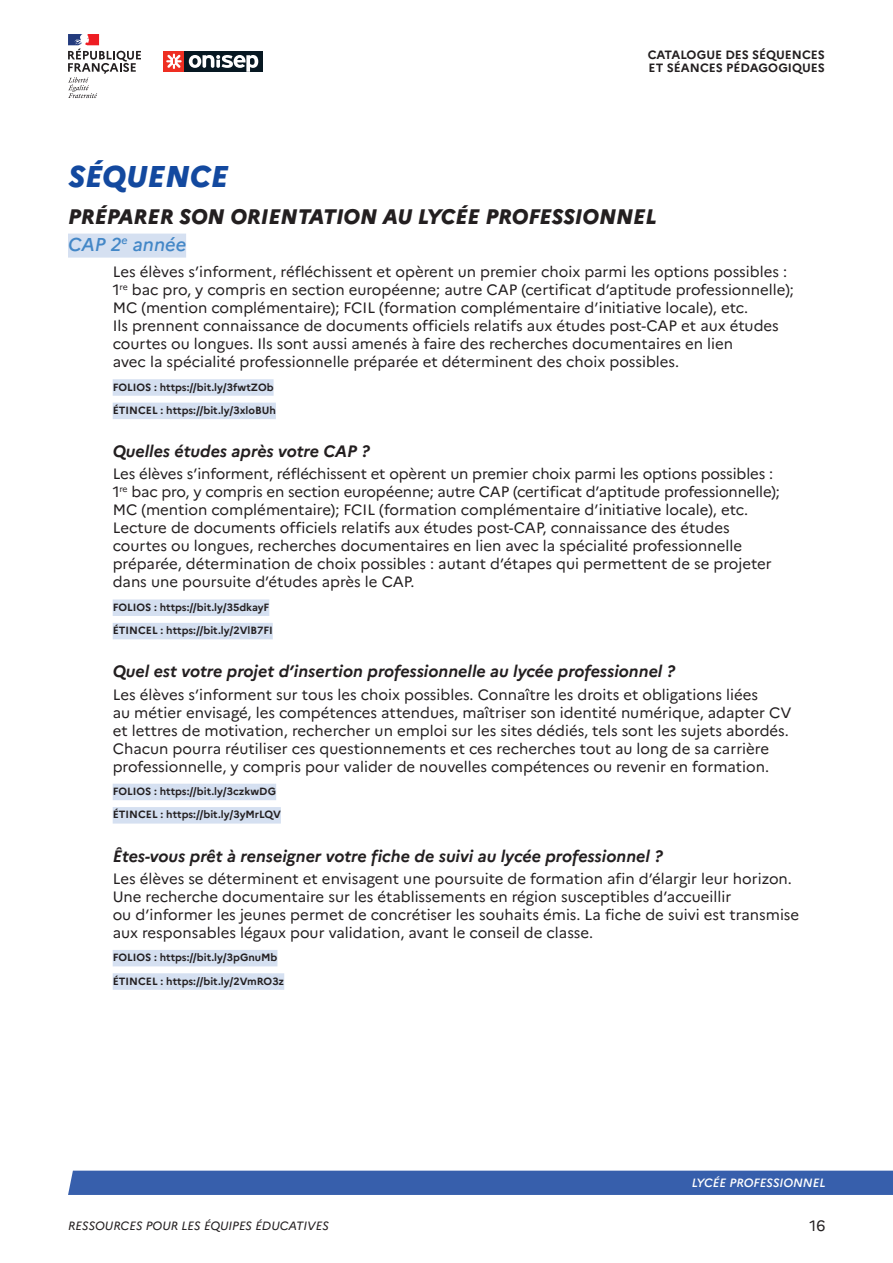
<style>
.page{position:relative;width:893px;height:1263px;background:#fff}
.page>*{position:absolute;margin:0;border:0;box-sizing:border-box;transform-origin:0 0}
.Séance{font:italic 800 30px "Marianne";color:#13499f}
.Intitule_Sequence{font:italic 800 21px "Marianne";color:#231f20}
.Niveaux{font:italic 500 18.6px "Marianne";color:#4387c7}
.Titre_inter{font:italic 700 16.5px "Marianne";color:#231f20}
.Texte_Courant{font:15px/18px "Marianne";color:#231f20}
.t1{font:700 12px/13.5px "Marianne";color:#231f20}
.t2{font:italic 12px "Marianne";color:#231f20}
.t3{font:italic 500 12px "Marianne";color:#fff}
.https{font:700 10.5px "Marianne";color:#231f20}
</style>
<div class="page">
<div style="left:68px;top:1170px;width:825px;height:25px;background:#375fac"></div>
<div style="left:184px;top:51px;width:79px;height:21px;background:#071822"></div>
<svg style="left:189px;top:55px;width:69px;height:17px"></svg>
<div style="left:163px;top:51px;width:21px;height:21px;background:#ee2e22"></div>
<svg style="left:166px;top:54px;width:16px;height:15px"></svg>
<svg style="left:68px;top:34px;width:73px;height:64px"></svg>
<div style="left:68px;top:234px;width:118px;height:24px;background:#d5e0f1"></div>
<div style="left:113px;top:379px;width:161px;height:17px;background:#d5e0f1"></div>
<div style="left:113px;top:403px;width:163px;height:16px;background:#d5e0f1"></div>
<div style="left:113px;top:599px;width:156px;height:17px;background:#d5e0f1"></div>
<div style="left:113px;top:623px;width:160px;height:16px;background:#d5e0f1"></div>
<div style="left:113px;top:784px;width:163px;height:16px;background:#d5e0f1"></div>
<div style="left:113px;top:807px;width:168px;height:16px;background:#d5e0f1"></div>
<div style="left:113px;top:950px;width:164px;height:16px;background:#d5e0f1"></div>
<div style="left:113px;top:973px;width:171px;height:17px;background:#d5e0f1"></div>
<p class="t1" style="left:648px;top:48px;width:179px">CATALOGUE DES SÉQUENCES<br>ET SÉANCES PÉDAGOGIQUES</p>
<p class="Séance" style="left:68px;top:158px;width:162px">SÉQUENCE</p>
<p class="Intitule_Sequence" style="left:68px;top:204px;width:590px">PRÉPARER SON ORIENTATION AU LYCÉE PROFESSIONNEL</p>
<p class="Niveaux" style="left:68px;top:233px;width:120px">CAP 2<sup>e</sup> année</p>
<p class="Texte_Courant" style="left:113px;top:263px;width:683px">Les élèves s’informent, réfléchissent et opèrent un premier choix parmi les options possibles :<br>1<sup>re</sup> bac pro, y compris en section européenne; autre CAP (certificat d’aptitude professionnelle); MC (mention complémentaire); FCIL (formation complémentaire d’initiative locale), etc.<br>Ils prennent connaissance de documents officiels relatifs aux études post-CAP et aux études courtes ou longues. Ils sont aussi amenés à faire des recherches documentaires en lien<br>avec la spécialité professionnelle préparée et déterminent des choix possibles.</p>
<p class="https" style="left:113px;top:380px;width:162px">FOLIOS : https://bit.ly/3fwtZOb</p>
<p class="https" style="left:113px;top:404px;width:165px">ÉTINCEL : https://bit.ly/3xloBUh</p>
<p class="Titre_inter" style="left:113px;top:441px;width:258px">Quelles études après votre CAP ?</p>
<p class="Texte_Courant" style="left:113px;top:465px;width:669px">Les élèves s’informent, réfléchissent et opèrent un premier choix parmi les options possibles :<br>1<sup>re</sup> bac pro, y compris en section européenne; autre CAP (certificat d’aptitude professionnelle); MC (mention complémentaire); FCIL (formation complémentaire d’initiative locale), etc.<br>Lecture de documents officiels relatifs aux études post-CAP, connaissance des études courtes ou longues, recherches documentaires en lien avec la spécialité professionnelle préparée, détermination de choix possibles : autant d’étapes qui permettent de se projeter dans une poursuite d’études après le CAP.</p>
<p class="https" style="left:113px;top:601px;width:158px">FOLIOS : https://bit.ly/35dkayF</p>
<p class="https" style="left:113px;top:624px;width:162px">ÉTINCEL : https://bit.ly/2VlB7FI</p>
<p class="Titre_inter" style="left:113px;top:661px;width:564px">Quel est votre projet d’insertion professionnelle au lycée professionnel ?</p>
<p class="Texte_Courant" style="left:113px;top:685px;width:680px">Les élèves s’informent sur tous les choix possibles. Connaître les droits et obligations liées<br>au métier envisagé, les compétences attendues, maîtriser son identité numérique, adapter CV et lettres de motivation, rechercher un emploi sur les sites dédiés, tels sont les sujets abordés.<br>Chacun pourra réutiliser ces questionnements et ces recherches tout au long de sa carrière professionnelle, y compris pour valider de nouvelles compétences ou revenir en formation.</p>
<p class="https" style="left:113px;top:785px;width:165px">FOLIOS : https://bit.ly/3czkwDG</p>
<p class="https" style="left:113px;top:808px;width:170px">ÉTINCEL : https://bit.ly/3yMrLQV</p>
<p class="Titre_inter" style="left:113px;top:845px;width:551px">Êtes-vous prêt à renseigner votre fiche de suivi au lycée professionnel ?</p>
<p class="Texte_Courant" style="left:113px;top:869px;width:688px">Les élèves se déterminent et envisagent une poursuite de formation afin d’élargir leur horizon.<br>Une recherche documentaire sur les établissements en région susceptibles d’accueillir<br>ou d’informer les jeunes permet de concrétiser les souhaits émis. La fiche de suivi est transmise aux responsables légaux pour validation, avant le conseil de classe.</p>
<p class="https" style="left:113px;top:951px;width:166px">FOLIOS : https://bit.ly/3pGnuMb</p>
<p class="https" style="left:113px;top:974px;width:173px">ÉTINCEL : https://bit.ly/2VmRO3z</p>
<p class="t2" style="left:68px;top:1218px;width:262px">RESSOURCES POUR LES ÉQUIPES ÉDUCATIVES</p>
<p class="t3" style="left:692px;top:1176px;width:135px">LYCÉE PROFESSIONNEL</p>
<p class="Texte_Courant" style="left:810px;top:1217px;width:17px">16</p>
</div>
